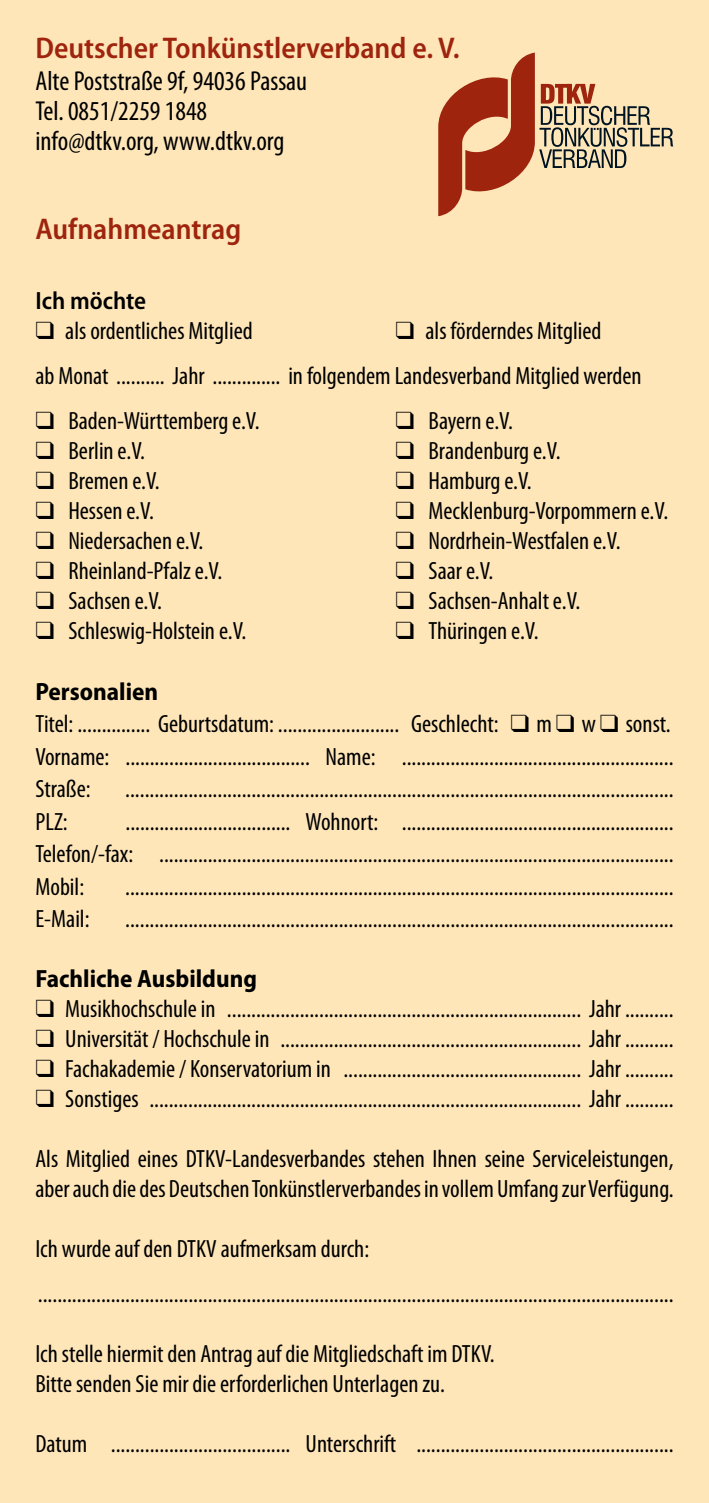
<style>
.page{position:relative;width:709px;height:1503px;background:#fff}
.page>*{position:absolute;margin:0;border:0;box-sizing:border-box;transform-origin:0 0}
.t1{font:600 semi-condensed 30px "Myriad Pro";color:#9e240d}
.t2{font:condensed 27.5px/30px "Myriad Pro";color:#000}
.t3{font:condensed 25px/32.5px "Myriad Pro";color:#000}
.t4{font:700 semi-condensed 25px "Myriad Pro";color:#000}
.t5{font:600 semi-condensed 25px "Myriad Pro";color:#000}
.s1{font-weight:700;font-stretch:semi-condensed}
</style>
<div class="page">
<div style="left:0;top:0;width:709px;height:1502px;background:#fee6b9"></div>
<svg style="left:438px;top:53px;width:235px;height:163px"></svg>
<p class="t1" style="left:35px;top:31px;width:426px">Deutscher Tonkünstlerverband e. V.</p>
<p class="t2" style="left:35px;top:66px;width:273px">Alte Poststraße 9f, 94036 Passau<br>Tel. 0851/2259 1848 info@dtkv.org, www.dtkv.org</p>
<p class="t1" style="left:35px;top:212px;width:207px">Aufnahmeantrag</p>
<p class="t5" style="left:35px;top:287px;width:112px">Ich möchte</p>
<p class="t3" style="left:35px;top:314px;width:219px">❑ als ordentliches Mitglied</p>
<p class="t3" style="left:35px;top:308px;width:607px;line-height:45px;text-indent:360px">❑ als förderndes Mitglied<br>ab Monat .......... Jahr .............. in folgendem Landesverband Mitglied werden</p>
<p class="t3" style="left:35px;top:404px;width:226px">❑ Baden-Württemberg e.V.</p>
<p class="t3" style="left:395px;top:404px;width:119px">❑ Bayern e.V.</p>
<p class="t3" style="left:35px;top:434px;width:111px">❑ Berlin e.V.</p>
<p class="t3" style="left:395px;top:434px;width:166px">❑ Brandenburg e.V.</p>
<p class="t3" style="left:35px;top:464px;width:126px">❑ Bremen e.V.</p>
<p class="t3" style="left:395px;top:464px;width:138px">❑ Hamburg e.V.</p>
<p class="t3" style="left:35px;top:494px;width:120px">❑ Hessen e.V.</p>
<p class="t3" style="left:395px;top:494px;width:274px">❑ Mecklenburg-Vorpommern e.V.</p>
<p class="t3" style="left:35px;top:524px;width:169px">❑ Niedersachen e.V.</p>
<p class="t3" style="left:395px;top:524px;width:226px">❑ Nordrhein-Westfalen e.V.</p>
<p class="t3" style="left:35px;top:554px;width:188px">❑ Rheinland-Pfalz e.V.</p>
<p class="t3" style="left:395px;top:554px;width:99px">❑ Saar e.V.</p>
<p class="t3" style="left:35px;top:584px;width:128px">❑ Sachsen e.V.</p>
<p class="t3" style="left:395px;top:584px;width:186px">❑ Sachsen-Anhalt e.V.</p>
<p class="t3" style="left:35px;top:614px;width:212px">❑ Schleswig-Holstein e.V.</p>
<p class="t3" style="left:395px;top:614px;width:144px">❑ Thüringen e.V.</p>
<p class="t3" style="left:35px;top:674px;width:639px"><span class="s1">Personalien<br></span>Titel: ............... Geburtsdatum: ......................... Geschlecht: ❑ m ❑ w ❑ sonst.<br>Vorname: ...................................... Name: ........................................................<br>Straße:</p>
<p class="t3" style="left:125px;top:772px;width:550px">.................................................................................................................</p>
<p class="t3" style="left:35px;top:804px;width:34px">PLZ:</p>
<p class="t3" style="left:35px;top:804px;width:639px;text-align:justify;text-indent:90px">.................................. Wohnort: ........................................................<br>Telefon/-fax: ..........................................................................................................<br>Mobil:</p>
<p class="t3" style="left:125px;top:869px;width:550px">.................................................................................................................</p>
<p class="t3" style="left:35px;top:902px;width:56px">E-Mail:</p>
<p class="t3" style="left:125px;top:902px;width:550px">.................................................................................................................</p>
<p class="t4" style="left:35px;top:964px;width:223px">Fachliche Ausbildung</p>
<p class="t3" style="left:35px;top:992px;width:639px">❑ Musikhochschule in ......................................................................... Jahr ..........</p>
<p class="t3" style="left:35px;top:1022px;width:639px">❑ Universität / Hochschule in .............................................................. Jahr ..........</p>
<p class="t3" style="left:35px;top:1052px;width:639px">❑ Fachakademie / Konservatorium in ................................................. Jahr ..........</p>
<p class="t3" style="left:35px;top:1082px;width:639px">❑ Sonstiges ......................................................................................... Jahr ..........</p>
<p class="t3" style="left:35px;top:1143px;width:639px;line-height:30px">Als Mitglied eines DTKV-Landesverbandes stehen Ihnen seine Serviceleistungen, aber auch die des Deutschen Tonkünstlerverbandes in vollem Umfang zur Verfügung.</p>
<p class="t3" style="left:35px;top:1226px;width:639px;line-height:45px">Ich wurde auf den DTKV aufmerksam durch: ...................................................................................................................................</p>
<p class="t3" style="left:35px;top:1338px;width:461px;line-height:30px">Ich stelle hiermit den Antrag auf die Mitgliedschaft im DTKV.<br>Bitte senden Sie mir die erforderlichen Unterlagen zu.</p>
<p class="t3" style="left:35px;top:1427px;width:639px">Datum ..................................... Unterschrift .....................................................</p>
</div>
